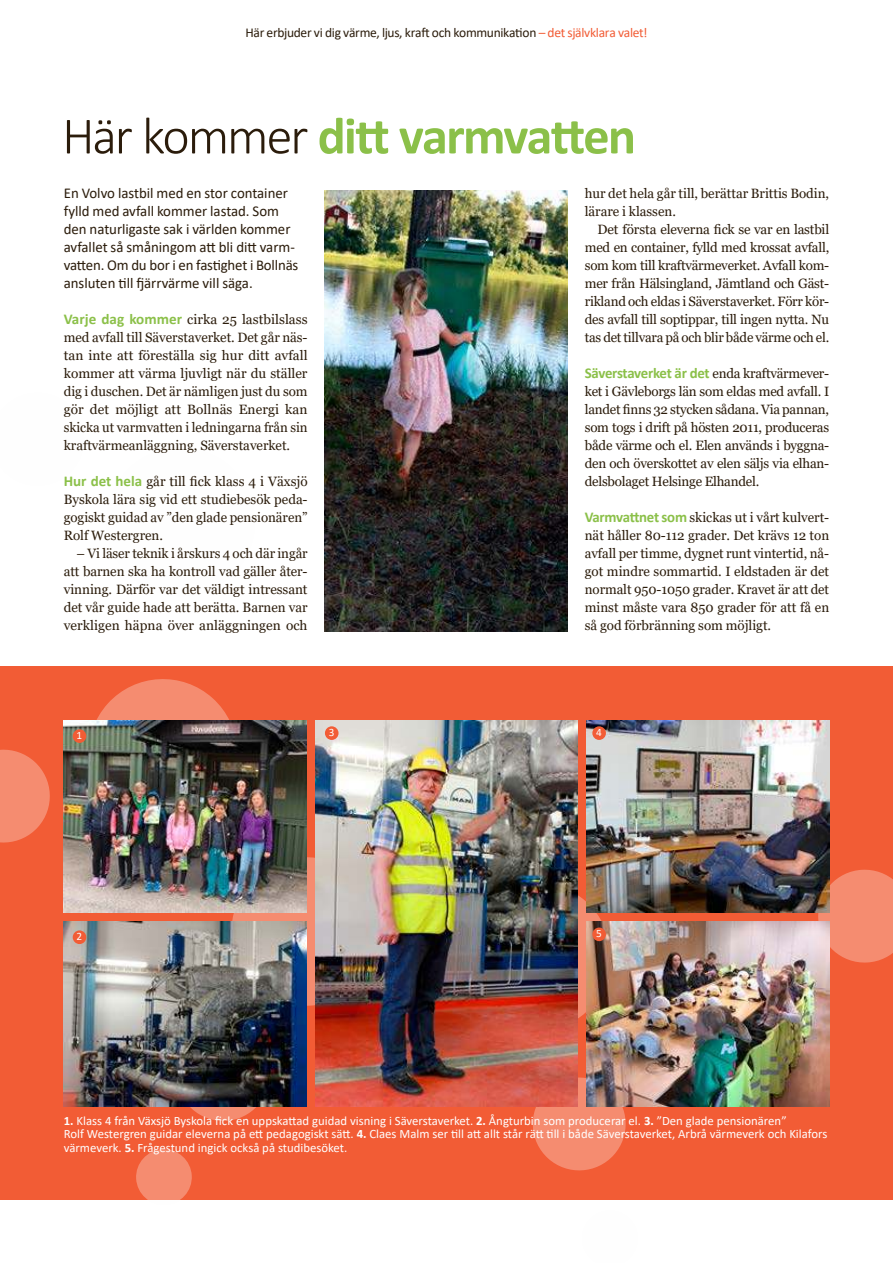
<style>
.page{position:relative;width:893px;height:1263px;background:#fff}
.page>*{position:absolute;margin:0;border:0;box-sizing:border-box;transform-origin:0 0}
.t1{font:700 52.5px "Calibri";letter-spacing:-.035em;color:#8bc049}
.t2{font:15px/18px "Calibri";color:#2b1c0b}
.t3{font:700 15px "Calibri";letter-spacing:-.025em;color:#8bc049}
.t4{font:13.5px/18px "Georgia";letter-spacing:-.005em;color:#2b1c0b;text-align:justify}
.t5{font:13.5px "Calibri";letter-spacing:-.02em;color:#2b1c0b}
.t6{font:12.75px/13.5px "Calibri";color:#fefefe}
.t7{font:11.25px "Calibri";color:#fefefe}
.s1{color:#f25c35}
.s2{font-weight:300;color:#2b1c0b}
.s3{font-family:"Calibri";font-weight:700;font-size:15px;color:#8bc049}
.s4{font-family:"Georgia";font-weight:400;font-size:13.5px;color:#2b1c0b}
.s5{font-weight:700}
</style>
<div class="page">
<div style="left:0;top:666px;width:893px;height:533px;background:#f25c35"></div>
<svg style="left:96px;top:679px;width:133px;height:41px"></svg>
<svg style="left:0;top:749px;width:50px;height:94px"></svg>
<svg style="left:229px;top:855px;width:87px;height:153px;background:#ed8d73"></svg>
<svg style="left:175px;top:1106px;width:96px;height:15px"></svg>
<svg style="left:135px;top:1149px;width:58px;height:51px"></svg>
<svg style="left:577px;top:874px;width:42px;height:165px"></svg>
<svg style="left:528px;top:1072px;width:103px;height:99px"></svg>
<svg style="left:817px;top:868px;width:76px;height:96px;background:#f38669"></svg>
<img style="left:316px;top:720px;width:261px;height:386px">
<img style="left:586px;top:921px;width:243px;height:185px">
<img style="left:64px;top:720px;width:243px;height:192px">
<img style="left:64px;top:921px;width:243px;height:185px">
<img style="left:586px;top:720px;width:243px;height:192px">
<div style="left:73px;top:729px;width:13px;height:14px;background:#f25c35;border-radius:50%"></div>
<div style="left:73px;top:930px;width:13px;height:14px;background:#f25c35;border-radius:50%"></div>
<div style="left:325px;top:726px;width:14px;height:14px;background:#f25c35;border-radius:50%"></div>
<div style="left:592px;top:726px;width:14px;height:14px;background:#f25c35;border-radius:50%"></div>
<div style="left:592px;top:927px;width:14px;height:14px;background:#f25c35;border-radius:50%"></div>
<img style="left:325px;top:190px;width:243px;height:441px">
<p class="t5" style="left:245px;top:23px;width:403px">Här erbjuder vi dig värme, ljus, kraft och kommunikation <span class="s1">– det självklara valet!</span></p>
<h1 class="t1" style="left:62px;top:99px;width:575px"><span class="s2">Här kommer</span> ditt varmvatten</h1>
<p class="t2" style="left:64px;top:184px;width:236px">En Volvo lastbil med en stor container fylld med avfall kommer lastad. Som den naturligaste sak i världen kommer avfallet så småningom att bli ditt varm&shy;vatten. Om du bor i en fastighet i Bollnäs ansluten till fjärrvärme vill säga.</p>
<p class="t4" style="left:64px;top:310px;width:245px"><span class="s3">Varje dag kommer</span> cirka 25 lastbilslass med avfall till Säverstaverket. Det går näs&shy;tan inte att föreställa sig hur ditt avfall kommer att värma ljuvligt när du ställer dig i duschen. Det är nämligen just du som gör det möjligt att Bollnäs Energi kan skicka ut varmvatten i ledningarna från sin kraftvärmeanläggning, Säverstaverket.</p>
<p class="t4" style="left:64px;top:473px;width:245px"><span class="s3">Hur det hela</span> går till fick klass 4 i Växsjö Byskola lära sig vid ett studiebesök peda&shy;gogiskt guidad av ”den glade pensionären” Rolf Westergren.</p>
<p class="t4" style="left:64px;top:545px;width:245px;text-indent:13px">– Vi läser teknik i årskurs 4 och där ingår att barnen ska ha kontroll vad gäller åter&shy;vinning. Därför var det väldigt intressant det vår guide hade att berätta. Barnen var verkligen häpna över anläggningen och</p>
<p class="t4" style="left:585px;top:184px;width:246px">hur det hela går till, berättar Brittis Bodin, lärare i klassen.</p>
<p class="t4" style="left:585px;top:221px;width:246px;text-indent:13px">Det första eleverna fick se var en lastbil med en container, fylld med krossat avfall, som kom till kraftvärmeverket. Avfall kom&shy;mer från Hälsingland, Jämtland och Gäst&shy;rikland och eldas i Säverstaverket. Förr kör&shy;des avfall till soptippar, till ingen nytta. Nu tas det tillvara på och blir både värme och el.</p>
<p class="t3" style="left:585px;top:362px;width:246px">Säverstaverket är det <span class="s4">enda kraftvärmever-</span></p>
<p class="t4" style="left:585px;top:382px;width:246px">ket i Gävleborgs län som eldas med avfall. I landet finns 32 stycken sådana. Via pannan, som togs i drift på hösten 2011, produceras både värme och el. Elen används i byggna&shy;den och överskottet av elen säljs via elhan&shy;delsbolaget Helsinge Elhandel.</p>
<p class="t4" style="left:585px;top:508px;width:246px"><span class="s3">Varmvattnet som</span> skickas ut i vårt kulvert&shy;nät håller 80-112 grader. Det krävs 12 ton avfall per timme, dygnet runt vintertid, nå&shy;got mindre sommartid. I eldstaden är det normalt 950-1050 grader. Kravet är att det minst måste vara 850 grader för att få en så god förbränning som möjligt.</p>
<p class="t7" style="left:77px;top:727px;width:7px">1</p>
<p class="t7" style="left:77px;top:931px;width:7px">2</p>
<p class="t7" style="left:329px;top:726px;width:7px">3</p>
<p class="t7" style="left:596px;top:724px;width:7px">4</p>
<p class="t7" style="left:596px;top:926px;width:7px">5</p>
<p class="t6" style="left:64px;top:1113px;width:765px"><span class="s5">1.</span> Klass 4 från Växsjö Byskola fick en uppskattad guidad visning i Säverstaverket. <span class="s5">2.</span> Ångturbin som producerar el. <span class="s5">3.</span> ”Den glade pensionären”<br>Rolf Westergren guidar eleverna på ett pedagogiskt sätt. <span class="s5">4.</span> Claes Malm ser till att allt står rätt till i både Säverstaverket, Arbrå värmeverk och Kilafors värmeverk. <span class="s5">5.</span> Frågestund ingick också på studibesöket.</p>
</div>
